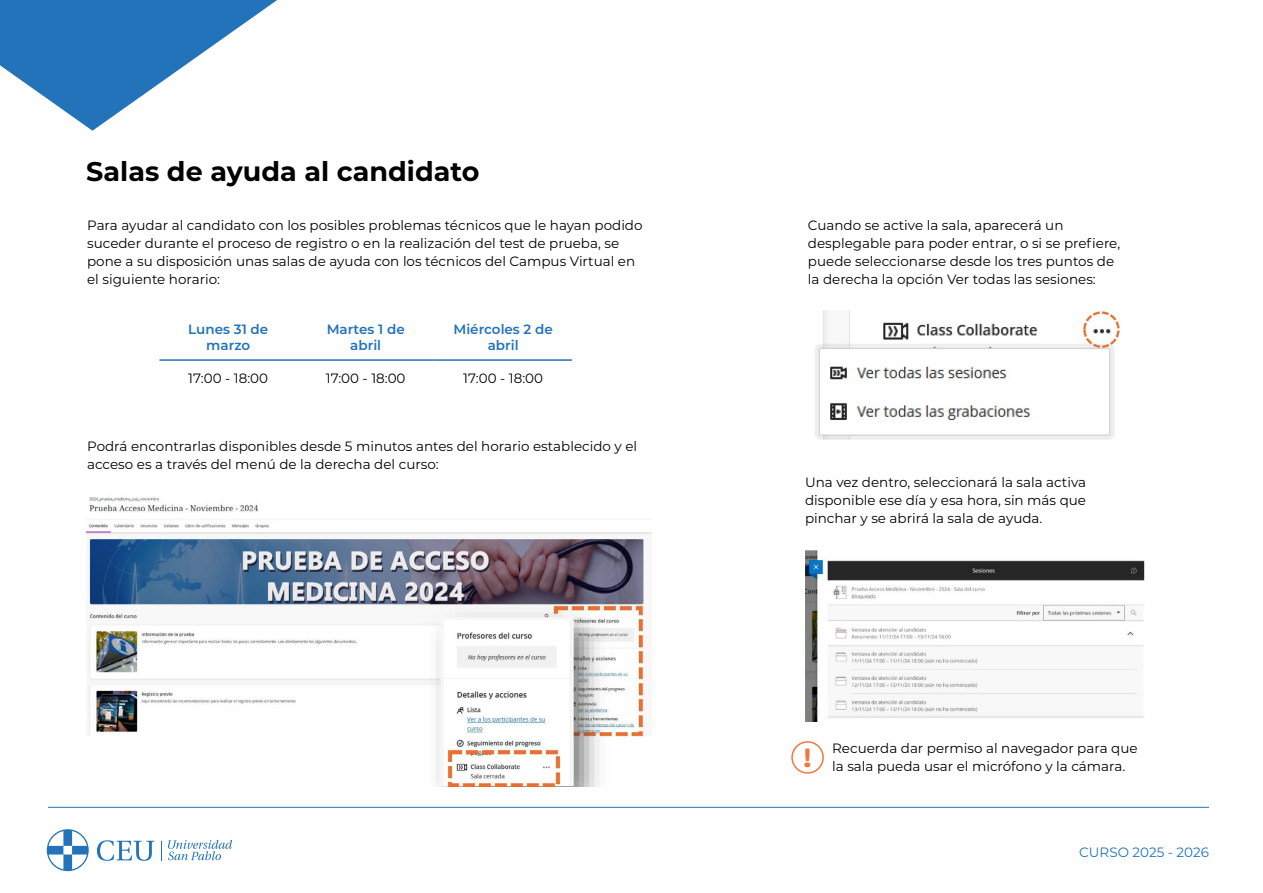
<style>
.page{position:relative;width:1263px;height:893px;background:#fff}
.page>*{position:absolute;margin:0;border:0;box-sizing:border-box;transform-origin:0 0}
.t1{font:700 28.8px "Paralucent";color:#ef783d}
.t2{font:700 27px "Montserrat";color:#000}
.t3{font:13.5px/18px "Montserrat";color:#000}
.t4{font:600 13.5px/16.2px "Montserrat";color:#2273b9;text-align:center}
.t5{font:13.5px "Montserrat";color:#2273b9}
</style>
<div class="page">
<svg style="left:0;top:0;width:277px;height:131px"></svg>
<hr style="left:159px;top:359px;width:138px;height:2px;background:#2273b9">
<hr style="left:297px;top:359px;width:137px;height:2px;background:#2273b9">
<hr style="left:434px;top:359px;width:138px;height:2px;background:#2273b9">
<img style="left:86px;top:497px;width:565px;height:290px">
<img style="left:815px;top:310px;width:305px;height:129px">
<img style="left:805px;top:551px;width:340px;height:170px">
<div style="left:791px;top:741px;width:33px;height:33px;border:2px solid #ef783d;border-radius:50%"></div>
<svg style="left:161px;top:841px;width:1px;height:19px"></svg>
<svg style="left:168px;top:840px;width:64px;height:20px"></svg>
<svg style="left:97px;top:840px;width:57px;height:21px"></svg>
<svg style="left:47px;top:829px;width:42px;height:42px"></svg>
<hr style="left:48px;top:807px;width:1161px;height:1px;background:#2273b9">
<h2 class="t2" style="left:86px;top:152px;width:395px">Salas de ayuda al candidato</h2>
<p class="t3" style="left:87px;top:216px;width:557px">Para ayudar al candidato con los posibles problemas técnicos que le hayan podido suceder durante el proceso de registro o en la realización del test de prueba, se pone a su disposición unas salas de ayuda con los técnicos del Campus Virtual en el siguiente horario:</p>
<p class="t4" style="left:188px;top:321px;width:82px">Lunes 31 de marzo</p>
<p class="t4" style="left:327px;top:321px;width:80px">Martes 1 de abril</p>
<p class="t4" style="left:453px;top:321px;width:101px">Miércoles 2 de abril</p>
<p class="t3" style="left:188px;top:368px;width:81px">17:00 - 18:00</p>
<p class="t3" style="left:326px;top:368px;width:81px">17:00 - 18:00</p>
<p class="t3" style="left:463px;top:368px;width:81px">17:00 - 18:00</p>
<p class="t3" style="left:87px;top:437px;width:551px">Podrá encontrarlas disponibles desde 5 minutos antes del horario establecido y el acceso es a través del menú de la derecha del curso:</p>
<p class="t3" style="left:808px;top:216px;width:314px">Cuando se active la sala, aparecerá un desplegable para poder entrar, o si se prefiere, puede seleccionarse desde los tres puntos de la derecha la opción Ver todas las sesiones:</p>
<p class="t3" style="left:805px;top:473px;width:283px;text-align:justify">Una vez dentro, seleccionará la sala activa disponible ese día y esa hora, sin más que pinchar y se abrirá la sala de ayuda.</p>
<h1 class="t1" style="left:804px;top:740px;width:8px">!</h1>
<p class="t3" style="left:832px;top:739px;width:307px">Recuerda dar permiso al navegador para que la sala pueda usar el micrófono y la cámara.</p>
<p class="t5" style="left:1079px;top:843px;width:131px">CURSO 2025 - 2026</p>
</div>
